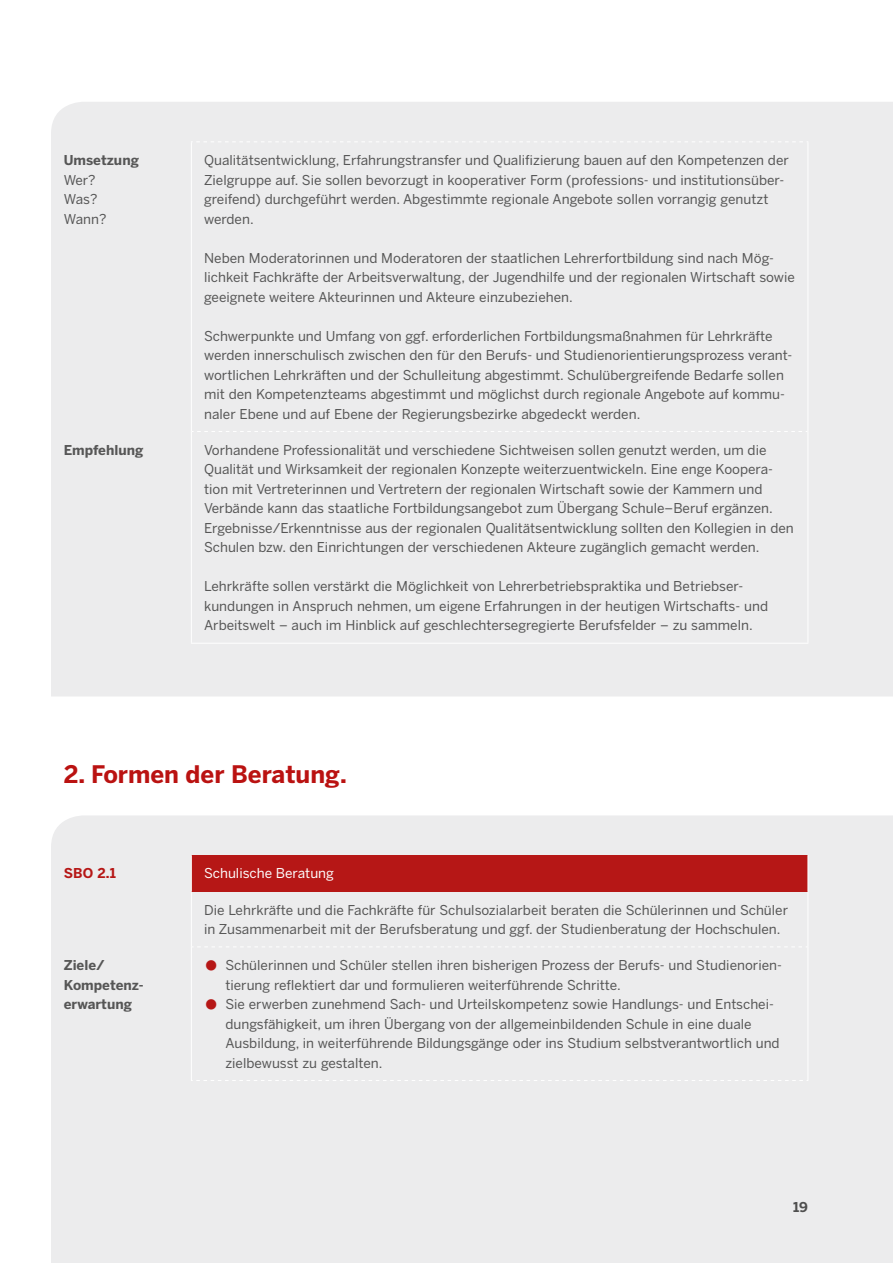
<style>
.page{position:relative;width:893px;height:1263px;background:#fff}
.page>*{position:absolute;margin:0;border:0;box-sizing:border-box;transform-origin:0 0}
.t1{font:700 24px "Benton Sans";color:#ba1211}
.t2{font:13.5px/19.5px "Benton Sans";color:#565656}
.t3{font:700 13.5px/19.5px "Benton Sans";color:#565656}
.t4{font:13.5px "Benton Sans";color:#fdfdfd}
.t5{font:700 13.5px "Benton Sans";color:#b61716}
.s1{font-family:"Georgia";font-weight:700;font-size:23.7px;color:#b61716}
</style>
<div class="page">
<div style="left:51px;top:102px;width:842px;height:594px;background:#ececed"></div>
<div style="left:51px;top:815px;width:842px;height:448px;background:#ececed"></div>
<div style="left:64px;top:142px;width:743px;height:501px;background:#ececed"></div>
<svg style="left:191px;top:141px;width:617px;height:1px"></svg>
<svg style="left:192px;top:431px;width:615px;height:1px"></svg>
<hr style="left:191px;top:142px;width:1px;height:289px;background:#fff">
<hr style="left:807px;top:142px;width:1px;height:289px;background:#fff">
<hr style="left:191px;top:431px;width:1px;height:212px;background:#fff">
<hr style="left:807px;top:431px;width:1px;height:212px;background:#fff">
<hr style="left:191px;top:643px;width:617px;height:1px;background:#fff">
<div style="left:64px;top:855px;width:743px;height:225px;background:#ececed"></div>
<div style="left:191px;top:855px;width:617px;height:36px;background:#b61716"></div>
<hr style="left:191px;top:855px;width:1px;height:36px;background:#fff">
<hr style="left:807px;top:855px;width:1px;height:36px;background:#fff">
<hr style="left:191px;top:891px;width:1px;height:56px;background:#fff">
<hr style="left:807px;top:891px;width:1px;height:56px;background:#fff">
<hr style="left:191px;top:947px;width:1px;height:133px;background:#fff">
<hr style="left:807px;top:947px;width:1px;height:133px;background:#fff">
<svg style="left:192px;top:946px;width:615px;height:1px"></svg>
<svg style="left:191px;top:1080px;width:617px;height:1px"></svg>
<p class="t3" style="left:64px;top:151px;width:77px">Umsetzung</p>
<p class="t2" style="left:64px;top:170px;width:44px">Wer?<br>Was?<br>Wann?</p>
<p class="t2" style="left:204px;top:151px;width:586px">Qualitätsentwicklung, Erfahrungstransfer und Qualifizierung bauen auf den Kompetenzen der Zielgruppe auf. Sie sollen bevorzugt in kooperativer Form (professions- und institutionsüber&shy;greifend) durchgeführt werden. Abgestimmte regionale Angebote sollen vorrangig genutzt werden.</p>
<p class="t2" style="left:204px;top:248px;width:592px">Neben Moderatorinnen und Moderatoren der staatlichen Lehrerfortbildung sind nach Mög&shy;lichkeit Fachkräfte der Arbeitsverwaltung, der Jugendhilfe und der regionalen Wirtschaft sowie geeignete weitere Akteurinnen und Akteure einzubeziehen.</p>
<p class="t2" style="left:204px;top:326px;width:590px">Schwerpunkte und Umfang von ggf. erforderlichen Fortbildungsmaßnahmen für Lehrkräfte werden innerschulisch zwischen den für den Berufs- und Studienorientierungsprozess verant&shy;wortlichen Lehrkräften und der Schulleitung abgestimmt. Schulübergreifende Bedarfe sollen mit den Kompetenzteams abgestimmt und möglichst durch regionale Angebote auf kommu&shy;naler Ebene und auf Ebene der Regierungsbezirke abgedeckt werden.</p>
<p class="t3" style="left:64px;top:440px;width:81px">Empfehlung</p>
<p class="t2" style="left:204px;top:440px;width:591px">Vorhandene Professionalität und verschiedene Sichtweisen sollen genutzt werden, um die Qualität und Wirksamkeit der regionalen Konzepte weiterzuentwickeln. Eine enge Koopera&shy;tion mit Vertreterinnen und Vertretern der regionalen Wirtschaft sowie der Kammern und Verbände kann das staatliche Fortbildungsangebot zum Übergang Schule–Beruf ergänzen.<br>Ergebnisse/Erkenntnisse aus der regionalen Qualitätsentwicklung sollten den Kollegien in den Schulen bzw. den Einrichtungen der verschiedenen Akteure zugänglich gemacht werden.</p>
<p class="t2" style="left:204px;top:577px;width:565px">Lehrkräfte sollen verstärkt die Möglichkeit von Lehrerbetriebspraktika und Betriebser&shy;kundungen in Anspruch nehmen, um eigene Erfahrungen in der heutigen Wirtschafts- und<br>Arbeitswelt – auch im Hinblick auf geschlechtersegregierte Berufsfelder – zu sammeln.</p>
<h1 class="t1" style="left:64px;top:759px;width:285px">2. Formen der Beratung.</h1>
<p class="t5" style="left:64px;top:865px;width:54px">SBO 2.1</p>
<p class="t4" style="left:204px;top:865px;width:131px">Schulische Beratung</p>
<p class="t2" style="left:204px;top:900px;width:585px">Die Lehrkräfte und die Fachkräfte für Schulsozialarbeit beraten die Schülerinnen und Schüler in Zusammenarbeit mit der Berufsberatung und ggf. der Studienberatung der Hochschulen.</p>
<p class="t3" style="left:64px;top:956px;width:80px">Ziele/<br>Kompetenz&shy;erwartung</p>
<p class="t2" style="left:225px;top:956px;width:558px;text-indent:-21px"><span class="s1">●</span> Schülerinnen und Schüler stellen ihren bisherigen Prozess der Berufs- und Studienorien&shy;tierung reflektiert dar und formulieren weiterführende Schritte.</p>
<p class="t2" style="left:225px;top:995px;width:556px;text-indent:-21px"><span class="s1">●</span> Sie erwerben zunehmend Sach- und Urteilskompetenz sowie Handlungs- und Entschei&shy;dungsfähigkeit, um ihren Übergang von der allgemeinbildenden Schule in eine duale Ausbildung, in weiterführende Bildungsgänge oder ins Studium selbstverantwortlich und zielbewusst zu gestalten.</p>
<p class="t3" style="left:793px;top:1197px;width:16px">19</p>
</div>
